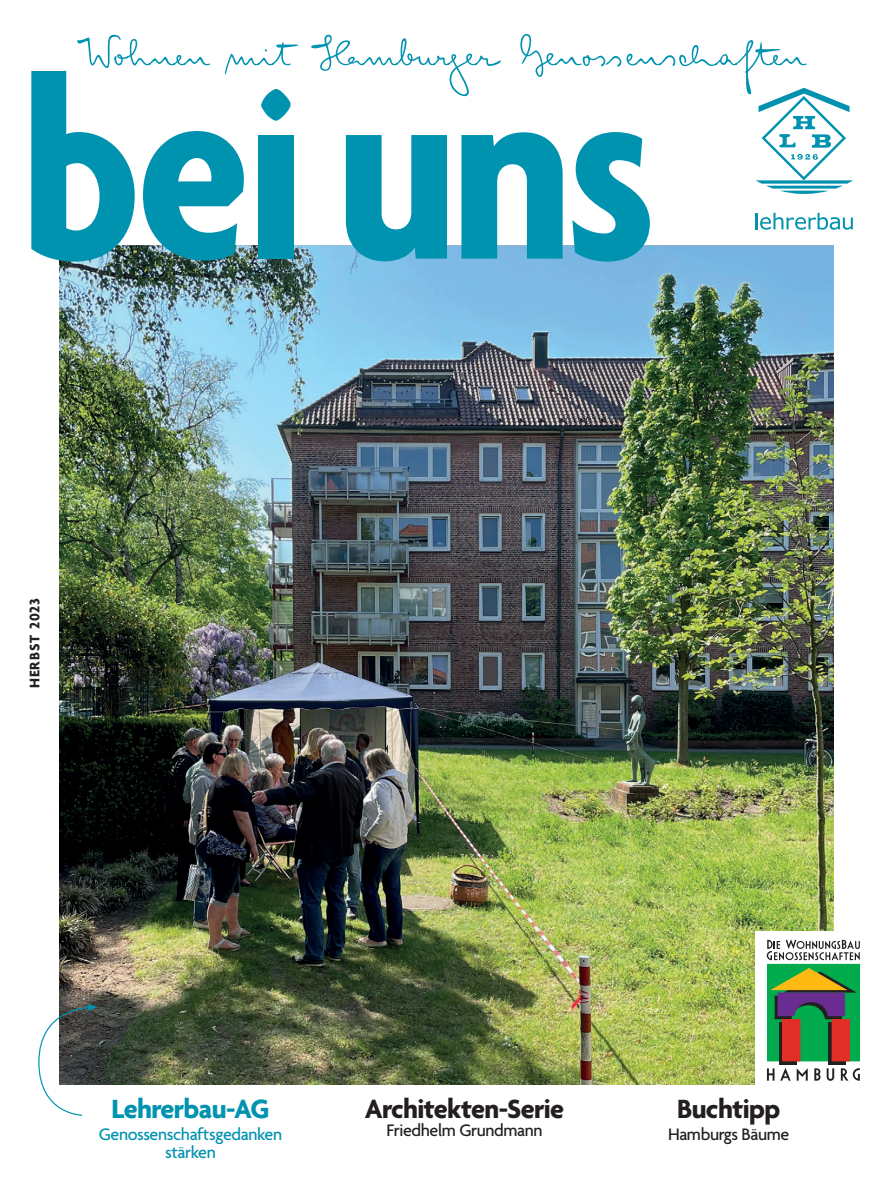
<style>
.page{position:relative;width:893px;height:1191px;background:#fff}
.page>*{position:absolute;margin:0;border:0;box-sizing:border-box;transform-origin:0 0}
.t1{font:700 28.5px "Agenda";letter-spacing:-.02em;color:#231f20}
.t2{font:700 28.5px "Agenda";letter-spacing:-.02em;color:#0093b0}
.t3{font:500 18px "Agenda";letter-spacing:-.02em;color:#231f20}
.t4{font:500 18px/18px "Agenda";letter-spacing:-.02em;color:#0093b0;text-align:center}
.t5{font:700 15px "Agenda";letter-spacing:.065em;color:#231f20}
</style>
<div class="page">
<img style="left:59px;top:245px;width:774px;height:839px">
<div style="left:755px;top:931px;width:110px;height:154px;background:#fff"></div>
<div style="left:767px;top:964px;width:92px;height:97px;background:#00ab4d"></div>
<div style="left:767px;top:964px;width:93px;height:97px;border:1px solid #00ab4d"></div>
<div style="left:828px;top:1022px;width:18px;height:42px;background:linear-gradient(to bottom,#231f20,#231f20)"></div>
<div style="left:779px;top:1022px;width:17px;height:42px;background:#231f20"></div>
<svg style="left:767px;top:939px;width:93px;height:21px"></svg>
<svg style="left:771px;top:968px;width:86px;height:51px"></svg>
<div style="left:783px;top:1019px;width:17px;height:42px;background:#df2f27"></div>
<div style="left:782px;top:1019px;width:18px;height:42px;border:1px solid #df2f27"></div>
<div style="left:832px;top:1019px;width:17px;height:42px;background:#df2f27"></div>
<div style="left:832px;top:1019px;width:18px;height:42px;border:1px solid #df2f27"></div>
<svg style="left:767px;top:1068px;width:7px;height:12px"></svg>
<svg style="left:780px;top:1068px;width:11px;height:12px"></svg>
<svg style="left:797px;top:1068px;width:11px;height:12px"></svg>
<svg style="left:814px;top:1068px;width:7px;height:12px"></svg>
<svg style="left:827px;top:1068px;width:7px;height:12px"></svg>
<svg style="left:841px;top:1068px;width:19px;height:13px"></svg>
<svg style="left:38px;top:1003px;width:59px;height:113px"></svg>
<svg style="left:756px;top:89px;width:97px;height:105px"></svg>
<svg style="left:756px;top:213px;width:97px;height:17px"></svg>
<svg style="left:143px;top:131px;width:101px;height:129px"></svg>
<svg style="left:31px;top:71px;width:104px;height:191px"></svg>
<div style="left:258px;top:135px;width:36px;height:124px;background:#0093b0"></div>
<svg style="left:346px;top:135px;width:101px;height:126px"></svg>
<svg style="left:461px;top:132px;width:102px;height:127px"></svg>
<svg style="left:572px;top:132px;width:78px;height:130px"></svg>
<svg style="left:77px;top:34px;width:730px;height:62px"></svg>
<svg style="left:261px;top:89px;width:30px;height:32px"></svg>
<p class="t5" style="left:27px;top:688px;width:92px;rotate:-90deg">HERBST 2023</p>
<p class="t2" style="left:111px;top:1093px;width:160px">Lehrerbau-AG</p>
<p class="t4" style="left:99px;top:1126px;width:185px">Genossenschaftsgedanken stärken</p>
<p class="t1" style="left:365px;top:1093px;width:201px">Architekten-Serie</p>
<p class="t3" style="left:387px;top:1120px;width:158px">Friedhelm Grundmann</p>
<p class="t1" style="left:677px;top:1093px;width:105px">Buchtipp</p>
<p class="t3" style="left:668px;top:1124px;width:123px">Hamburgs Bäume</p>
</div>
